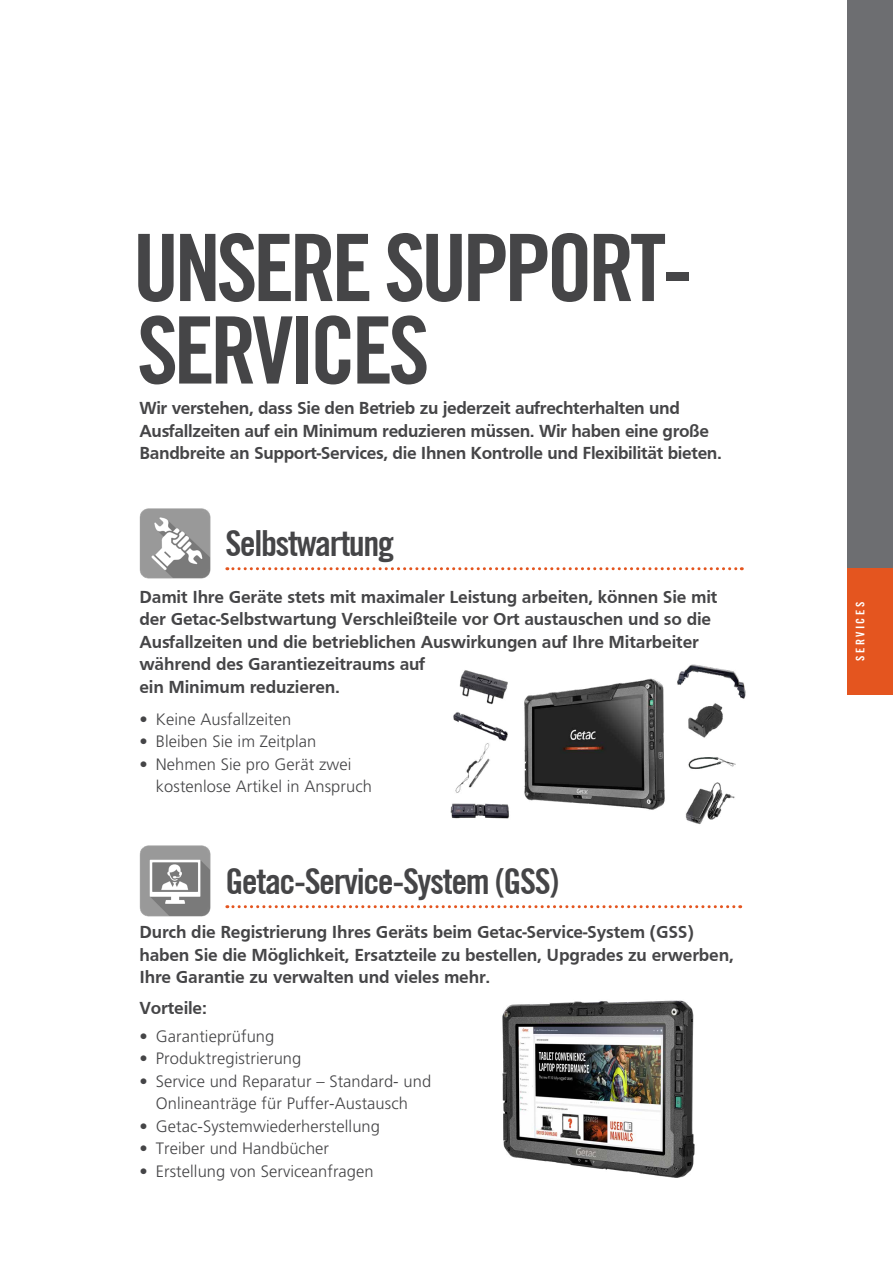
<style>
.page{position:relative;width:893px;height:1263px;background:#fff}
.page>*{position:absolute;margin:0;border:0;box-sizing:border-box;transform-origin:0 0}
.t1{font:700 condensed 93px/82.5px "Trade Gothic No.20";letter-spacing:-.05em;color:#454547}
.t2{font:700 condensed 36px "Trade Gothic No.20";letter-spacing:-.04em;color:#454547}
.t3{font:700 18px/22.5px "Frutiger";letter-spacing:-.01em;color:#454547}
.t4{font:300 16.5px/22.5px "Frutiger";letter-spacing:.005em;color:#454547}
.t5{font:700 condensed 12px "Trade Gothic No.20";letter-spacing:.2em;color:#fff}
</style>
<div class="page">
<svg style="left:227px;top:567px;width:515px;height:3px"></svg>
<img style="left:139px;top:508px;width:72px;height:71px">
<svg style="left:227px;top:905px;width:514px;height:3px"></svg>
<img style="left:139px;top:845px;width:72px;height:72px">
<div style="left:848px;top:567px;width:45px;height:128px;background:#e4551f"></div>
<div style="left:848px;top:0;width:45px;height:567px;background:#6d6e71"></div>
<img style="left:450px;top:664px;width:296px;height:161px">
<img style="left:502px;top:1000px;width:193px;height:178px">
<h1 class="t1" style="left:133px;top:226px;width:561px">UNSERE SUPPORT-<br>SERVICES</h1>
<p class="t3" style="left:139px;top:397px;width:584px">Wir verstehen, dass Sie den Betrieb zu jederzeit aufrechterhalten und<br>Ausfallzeiten auf ein Minimum reduzieren müssen. Wir haben eine große<br>Bandbreite an Support-Services, die Ihnen Kontrolle und Flexibilität bieten.</p>
<h2 class="t2" style="left:225px;top:521px;width:170px">Selbstwartung</h2>
<p class="t3" style="left:139px;top:585px;width:580px">Damit Ihre Geräte stets mit maximaler Leistung arbeiten, können Sie mit der Getac-Selbstwartung Verschleißteile vor Ort austauschen und so die Ausfallzeiten und die betrieblichen Auswirkungen auf Ihre Mitarbeiter während des Garantiezeitraums auf<br>ein Minimum reduzieren.</p>
<p class="t4" style="left:139px;top:707px;width:153px">• Keine Ausfallzeiten</p>
<p class="t4" style="left:139px;top:730px;width:178px">• Bleiben Sie im Zeitplan</p>
<p class="t4" style="left:156px;top:752px;width:218px;text-indent:-16px">• Nehmen Sie pro Gerät zwei kostenlose Artikel in Anspruch</p>
<h2 class="t2" style="left:225px;top:859px;width:335px">Getac-Service-System (GSS)</h2>
<p class="t3" style="left:139px;top:921px;width:596px">Durch die Registrierung Ihres Geräts beim Getac-Service-System (GSS) haben Sie die Möglichkeit, Ersatzteile zu bestellen, Upgrades zu erwerben,<br>Ihre Garantie zu verwalten und vieles mehr.</p>
<p class="t3" style="left:139px;top:997px;width:69px">Vorteile:</p>
<p class="t4" style="left:139px;top:1024px;width:137px">• Garantieprüfung</p>
<p class="t4" style="left:139px;top:1047px;width:163px">• Produktregistrierung</p>
<p class="t4" style="left:139px;top:1069px;width:293px;text-align:center">• Service und Reparatur – Standard- und<br>Onlineanträge für Puffer-Austausch</p>
<p class="t4" style="left:139px;top:1114px;width:242px">• Getac-Systemwiederherstellung</p>
<p class="t4" style="left:139px;top:1137px;width:191px">• Treiber und Handbücher</p>
<p class="t4" style="left:139px;top:1159px;width:236px">• Erstellung von Serviceanfragen</p>
<p class="t5" style="left:853px;top:661px;width:60px;rotate:-90deg">SERVICES</p>
</div>
